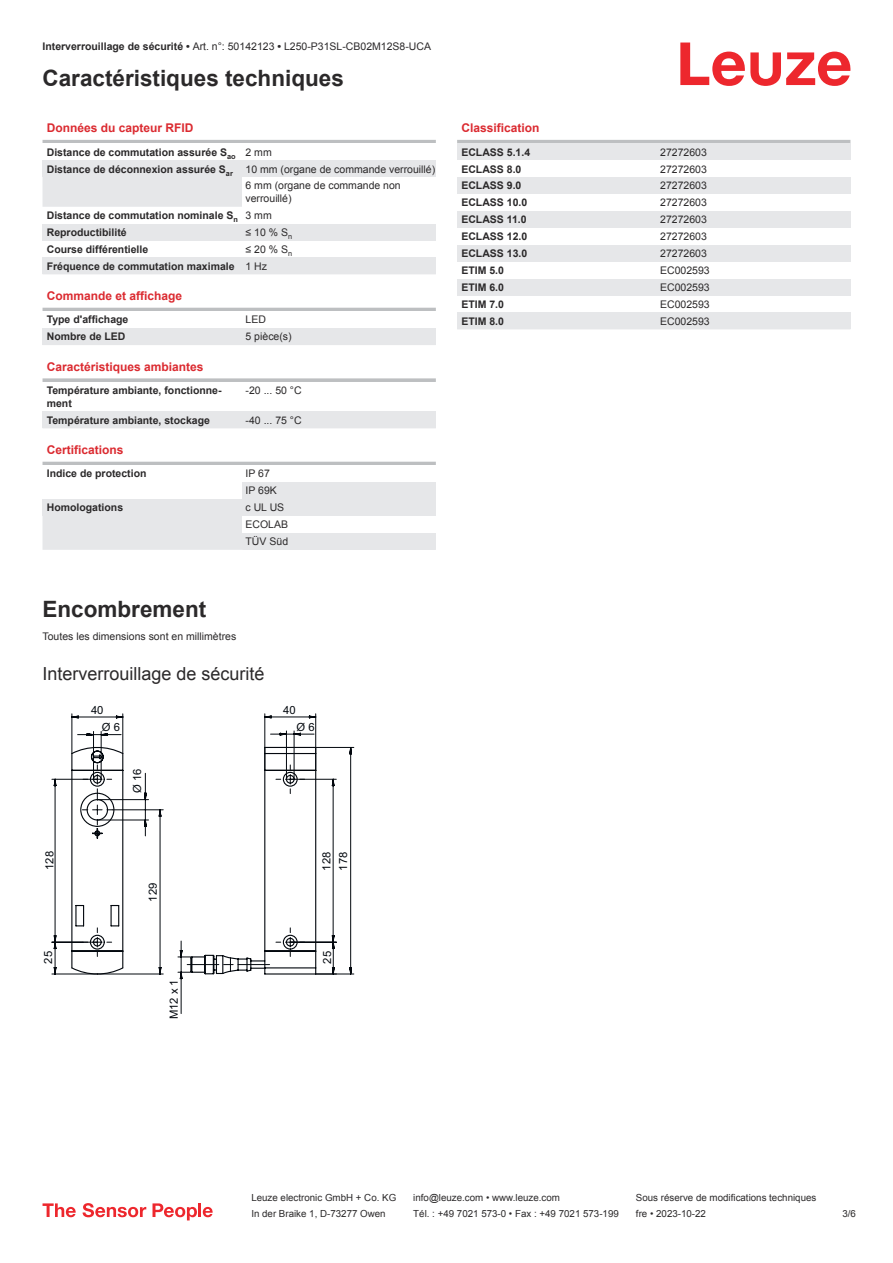
<style>
.page{position:relative;width:893px;height:1263px;background:#fff}
.page>*{position:absolute;margin:0;border:0;box-sizing:border-box;transform-origin:0 0}
.t1{font:700 22.5px "Arial";color:#2b292a}
.t2{font:18px "Arial";color:#2b292a}
.t3{font:700 12px "Arial";color:#db2a30}
.t4{font:11.25px/16.6px "Arial";color:#03080e}
.t5{font:700 10.5px/17px "Arial";color:#2b292a}
.t6{font:10.5px/17px "Arial";color:#2b292a}
.t7{font:9.75px "Arial";color:#2b292a}
.s1{font-weight:700}
.s2{font-weight:400}
</style>
<div class="page">
<svg style="left:680px;top:43px;width:170px;height:43px"></svg>
<svg style="left:43px;top:177px;width:199px;height:373px"></svg>
<hr style="left:43px;top:140px;width:393px;height:3px;background:#bdbfc1">
<div style="left:43px;top:160px;width:199px;height:17px;background:#e6e7e9"></div>
<div style="left:242px;top:160px;width:194px;height:17px;background:#e6e7e9"></div>
<div style="left:43px;top:207px;width:199px;height:17px;background:#fff"></div>
<div style="left:43px;top:224px;width:199px;height:17px;background:#e6e7e9"></div>
<div style="left:242px;top:224px;width:194px;height:17px;background:#e6e7e9"></div>
<div style="left:43px;top:241px;width:199px;height:16px;background:#fff"></div>
<div style="left:43px;top:257px;width:199px;height:17px;background:#e6e7e9"></div>
<div style="left:242px;top:257px;width:194px;height:17px;background:#e6e7e9"></div>
<div style="left:43px;top:291px;width:393px;height:18px;background:#fff"></div>
<hr style="left:43px;top:308px;width:393px;height:3px;background:#bdbfc1">
<div style="left:43px;top:311px;width:199px;height:17px;background:#fff"></div>
<div style="left:43px;top:328px;width:199px;height:17px;background:#e6e7e9"></div>
<div style="left:242px;top:328px;width:194px;height:17px;background:#e6e7e9"></div>
<div style="left:43px;top:362px;width:393px;height:18px;background:#fff"></div>
<svg style="left:43px;top:378px;width:393px;height:4px;background:#c3c5c7"></svg>
<div style="left:43px;top:382px;width:199px;height:29px;background:#fff"></div>
<div style="left:43px;top:411px;width:199px;height:17px;background:#e6e7e9"></div>
<div style="left:242px;top:411px;width:194px;height:17px;background:#e6e7e9"></div>
<div style="left:43px;top:445px;width:393px;height:18px;background:#fff"></div>
<hr style="left:43px;top:462px;width:393px;height:3px;background:#bdbfc1">
<div style="left:43px;top:465px;width:199px;height:17px;background:#fff"></div>
<div style="left:242px;top:482px;width:194px;height:17px;background:#e6e7e9"></div>
<div style="left:43px;top:499px;width:199px;height:17px;background:#e6e7e9"></div>
<div style="left:242px;top:499px;width:194px;height:51px;background:#e6e7e9"></div>
<div style="left:242px;top:516px;width:194px;height:17px;background:#fff"></div>
<svg style="left:458px;top:329px;width:392px;height:1px"></svg>
<hr style="left:457px;top:140px;width:393px;height:3px;background:#bdbfc1">
<div style="left:457px;top:143px;width:200px;height:17px;background:#e6e7e9"></div>
<div style="left:657px;top:143px;width:193px;height:17px;background:#e6e7e9"></div>
<div style="left:457px;top:177px;width:200px;height:17px;background:#e6e7e9"></div>
<div style="left:657px;top:177px;width:193px;height:17px;background:#e6e7e9"></div>
<div style="left:457px;top:211px;width:200px;height:17px;background:#e6e7e9"></div>
<div style="left:657px;top:211px;width:193px;height:17px;background:#e6e7e9"></div>
<div style="left:457px;top:245px;width:200px;height:17px;background:#e6e7e9"></div>
<div style="left:657px;top:245px;width:193px;height:17px;background:#e6e7e9"></div>
<div style="left:457px;top:279px;width:200px;height:17px;background:#e6e7e9"></div>
<div style="left:657px;top:279px;width:193px;height:17px;background:#e6e7e9"></div>
<div style="left:457px;top:312px;width:200px;height:17px;background:#e6e7e9"></div>
<div style="left:657px;top:312px;width:193px;height:17px;background:#e6e7e9"></div>
<svg style="left:43px;top:1203px;width:33px;height:14px"></svg>
<svg style="left:83px;top:1203px;width:63px;height:14px"></svg>
<svg style="left:153px;top:1203px;width:44px;height:17px"></svg>
<hr style="left:198px;top:1203px;width:3px;height:14px;background:#ed272d">
<svg style="left:203px;top:1207px;width:10px;height:10px"></svg>
<svg style="left:51px;top:747px;width:301px;height:267px"></svg>
<svg style="left:82px;top:715px;width:272px;height:259px"></svg>
<p class="t6" style="left:43px;top:39px;width:390px"><span class="s1">Interverrouillage de sécurité •</span> Art. n°: 50142123 <span class="s1">•</span> L250-P31SL-CB02M12S8-UCA</p>
<h1 class="t1" style="left:43px;top:70px;width:303px">Caractéristiques techniques</h1>
<p class="t3" style="left:47px;top:123px;width:148px">Données du capteur RFID</p>
<p class="t5" style="left:47px;top:144px;width:227px">Distance de commutation assurée S<sub>ao</sub> <span class="s2">2 mm</span></p>
<p class="t6" style="left:47px;top:161px;width:390px"><span class="s1">Distance de déconnexion assurée S</span><sub>ar</sub> 10 mm (organe de commande verrouillé)</p>
<p class="t6" style="left:246px;top:178px;width:157px">6 mm (organe de commande non</p>
<p class="t5" style="left:47px;top:191px;width:246px;text-indent:199px"><span class="s2">verrouillé)<br></span>Distance de commutation nominale S<sub>n</sub> <span class="s2">3 mm<br></span>Reproductibilité</p>
<p class="t6" style="left:246px;top:224px;width:48px">≤ 10 % S<sub>n</sub></p>
<p class="t5" style="left:47px;top:242px;width:247px;text-indent:199px"><span class="s2">≤ 20 % S</span><sub>n<br></sub>Fréquence de commutation maximale <span class="s2">1 Hz</span></p>
<p class="t3" style="left:47px;top:291px;width:137px">Commande et affichage</p>
<p class="t5" style="left:47px;top:312px;width:83px">Type d'affichage</p>
<p class="t6" style="left:246px;top:312px;width:22px">LED</p>
<p class="t5" style="left:47px;top:329px;width:80px">Nombre de LED</p>
<p class="t6" style="left:246px;top:329px;width:48px">5 pièce(s)</p>
<p class="t3" style="left:47px;top:362px;width:158px">Caractéristiques ambiantes</p>
<p class="t5" style="left:47px;top:385px;width:176px;line-height:12.6px">Température ambiante, fonctionne&shy;ment</p>
<p class="t6" style="left:246px;top:383px;width:58px">-20 ... 50 °C</p>
<p class="t5" style="left:47px;top:412px;width:165px">Température ambiante, stockage</p>
<p class="t6" style="left:246px;top:412px;width:58px">-40 ... 75 °C</p>
<p class="t3" style="left:47px;top:445px;width:78px">Certifications</p>
<p class="t5" style="left:47px;top:466px;width:101px">Indice de protection</p>
<p class="t6" style="left:246px;top:466px;width:33px">IP 67<br>IP 69K</p>
<p class="t5" style="left:47px;top:500px;width:78px">Homologations</p>
<p class="t6" style="left:246px;top:500px;width:44px">c UL US<br>ECOLAB<br>TÜV Süd</p>
<p class="t5" style="left:47px;top:242px;width:103px">Course différentielle</p>
<h1 class="t1" style="left:43px;top:601px;width:165px">Encombrement</h1>
<p class="t6" style="left:43px;top:629px;width:195px">Toutes les dimensions sont en millimètres</p>
<h2 class="t2" style="left:43px;top:666px;width:224px">Interverrouillage de sécurité</h2>
<p class="t4" style="left:102px;top:719px;width:20px">Ø 6</p>
<p class="t4" style="left:297px;top:719px;width:20px">Ø 6</p>
<p class="t4" style="left:91px;top:703px;width:14px">40</p>
<p class="t4" style="left:283px;top:703px;width:14px">40</p>
<p class="t4" style="left:130px;top:793px;width:26px;rotate:-90deg">Ø 16</p>
<p class="t4" style="left:42px;top:870px;width:20px;rotate:-90deg">128</p>
<p class="t4" style="left:319px;top:870px;width:20px;rotate:-90deg">128<br>178</p>
<p class="t4" style="left:40px;top:963px;width:14px;rotate:-90deg">25</p>
<p class="t4" style="left:145px;top:901px;width:20px;rotate:-90deg">129</p>
<p class="t4" style="left:166px;top:1019px;width:42px;rotate:-90deg">M12 x 1</p>
<p class="t4" style="left:319px;top:963px;width:14px;rotate:-90deg">25</p>
<p class="t3" style="left:461px;top:123px;width:80px">Classification</p>
<p class="t5" style="left:461px;top:144px;width:70px">ECLASS 5.1.4</p>
<p class="t6" style="left:660px;top:144px;width:48px">27272603</p>
<p class="t5" style="left:461px;top:161px;width:62px">ECLASS 8.0</p>
<p class="t6" style="left:660px;top:161px;width:48px">27272603</p>
<p class="t5" style="left:461px;top:178px;width:62px">ECLASS 9.0</p>
<p class="t6" style="left:660px;top:178px;width:48px">27272603</p>
<p class="t5" style="left:461px;top:195px;width:67px">ECLASS 10.0</p>
<p class="t6" style="left:660px;top:195px;width:48px">27272603</p>
<p class="t5" style="left:461px;top:212px;width:67px">ECLASS 11.0</p>
<p class="t6" style="left:660px;top:212px;width:48px">27272603</p>
<p class="t5" style="left:461px;top:229px;width:67px">ECLASS 12.0</p>
<p class="t6" style="left:660px;top:229px;width:48px">27272603</p>
<p class="t5" style="left:461px;top:246px;width:67px">ECLASS 13.0</p>
<p class="t6" style="left:660px;top:246px;width:48px">27272603</p>
<p class="t5" style="left:461px;top:263px;width:44px">ETIM 5.0</p>
<p class="t6" style="left:660px;top:263px;width:51px">EC002593</p>
<p class="t5" style="left:461px;top:280px;width:44px">ETIM 6.0</p>
<p class="t6" style="left:660px;top:280px;width:51px">EC002593</p>
<p class="t5" style="left:461px;top:297px;width:44px">ETIM 7.0</p>
<p class="t6" style="left:660px;top:297px;width:51px">EC002593</p>
<p class="t5" style="left:461px;top:313px;width:44px">ETIM 8.0</p>
<p class="t6" style="left:660px;top:313px;width:51px">EC002593</p>
<p class="t7" style="left:251px;top:1194px;width:146px">Leuze electronic GmbH + Co. KG</p>
<p class="t7" style="left:413px;top:1194px;width:148px">info@leuze.com • www.leuze.com</p>
<p class="t7" style="left:636px;top:1194px;width:182px">Sous réserve de modifications techniques</p>
<p class="t7" style="left:251px;top:1210px;width:136px">In der Braike 1, D-73277 Owen</p>
<p class="t7" style="left:413px;top:1210px;width:207px">Tél. : +49 7021 573-0 • Fax : +49 7021 573-199</p>
<p class="t7" style="left:636px;top:1210px;width:72px">fre • 2023-10-22</p>
<p class="t7" style="left:842px;top:1210px;width:15px">3 /6</p>
</div>
